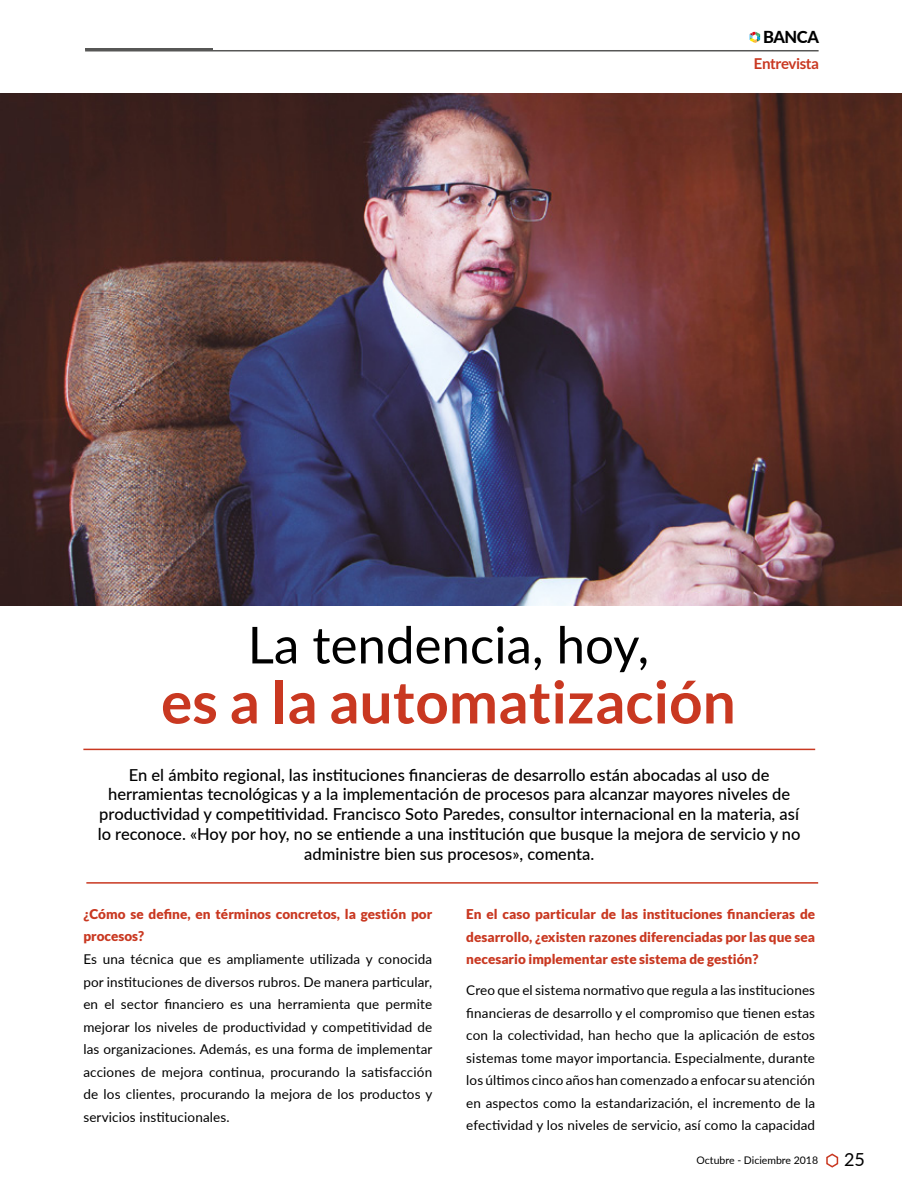
<style>
.page{position:relative;width:902px;height:1195px;background:#fff}
.page>*{position:absolute;margin:0;border:0;box-sizing:border-box;transform-origin:0 0}
.t1{font:700 58.5px "Lato";color:#c93821}
.t2{font:51px "Lato";color:#000}
.t3{font:18px "Lato";color:#000}
.t4{font:500 16.5px/19.8px "Lato";color:#000;text-align:center}
.t5{font:800 16.5px "Lato";letter-spacing:-.025em;color:#000}
.t6{font:700 15px "Lato";letter-spacing:-.03em;color:#c93821}
.t7{font:13.5px/22.5px "Lato";letter-spacing:.01em;color:#000;text-align:justify}
.t8{font:900 13.5px/22.5px "Lato";color:#c93821}
.t9{font:10.5px "Lato";color:#000}
</style>
<div class="page">
<svg style="left:826px;top:1153px;width:12px;height:15px"></svg>
<hr style="left:85px;top:50px;width:733px;height:1px;background:#575756">
<hr style="left:85px;top:48px;width:128px;height:2px;background:#575756">
<svg style="left:749px;top:32px;width:11px;height:11px"></svg>
<img style="left:0;top:94px;width:901px;height:511px">
<hr style="left:86px;top:882px;width:732px;height:1px;background:#c93821">
<hr style="left:83px;top:749px;width:732px;height:1px;background:#c93821">
<p class="t5" style="left:763px;top:25px;width:57px">BANCA</p>
<p class="t6" style="left:753px;top:55px;width:67px">Entrevista</p>
<h2 class="t2" style="left:248px;top:608px;width:403px">La tendencia, hoy,</h2>
<h1 class="t1" style="left:161px;top:669px;width:576px">es a la automatización</h1>
<p class="t4" style="left:98px;top:764px;width:704px">En el ámbito regional, las instituciones financieras de desarrollo están abocadas al uso de herramientas tecnológicas y a la implementación de procesos para alcanzar mayores niveles de productividad y competitividad. Francisco Soto Paredes, consultor internacional en la materia, así lo reconoce. «Hoy por hoy, no se entiende a una institución que busque la mejora de servicio y no administre bien sus procesos», comenta.</p>
<p class="t8" style="left:83px;top:902px;width:350px">¿Cómo se define, en términos concretos, la gestión por procesos?</p>
<p class="t7" style="left:83px;top:947px;width:350px">Es una técnica que es ampliamente utilizada y conocida por instituciones de diversos rubros. De manera particular, en el sector financiero es una herramienta que permite mejorar los niveles de productividad y competitividad de las organizaciones. Además, es una forma de implementar acciones de mejora continua, procurando la satisfacción de los clientes, procurando la mejora de los productos y servicios institucionales.</p>
<p class="t8" style="left:466px;top:902px;width:350px;text-align:justify">En el caso particular de las instituciones financieras de desarrollo, ¿existen razones diferenciadas por las que sea necesario implementar este sistema de gestión?</p>
<p class="t7" style="left:466px;top:978px;width:350px">Creo que el sistema normativo que regula a las instituciones financieras de desarrollo y el compromiso que tienen estas con la colectividad, han hecho que la aplicación de estos sistemas tome mayor importancia. Especialmente, durante los últimos cinco años han comenzado a enfocar su atención en aspectos como la estandarización, el incremento de la efectividad y los niveles de servicio, así como la capacidad</p>
<p class="t9" style="left:696px;top:1152px;width:123px">Octubre - Diciembre 2018</p>
<h3 class="t3" style="left:844px;top:1146px;width:22px">25</h3>
</div>
